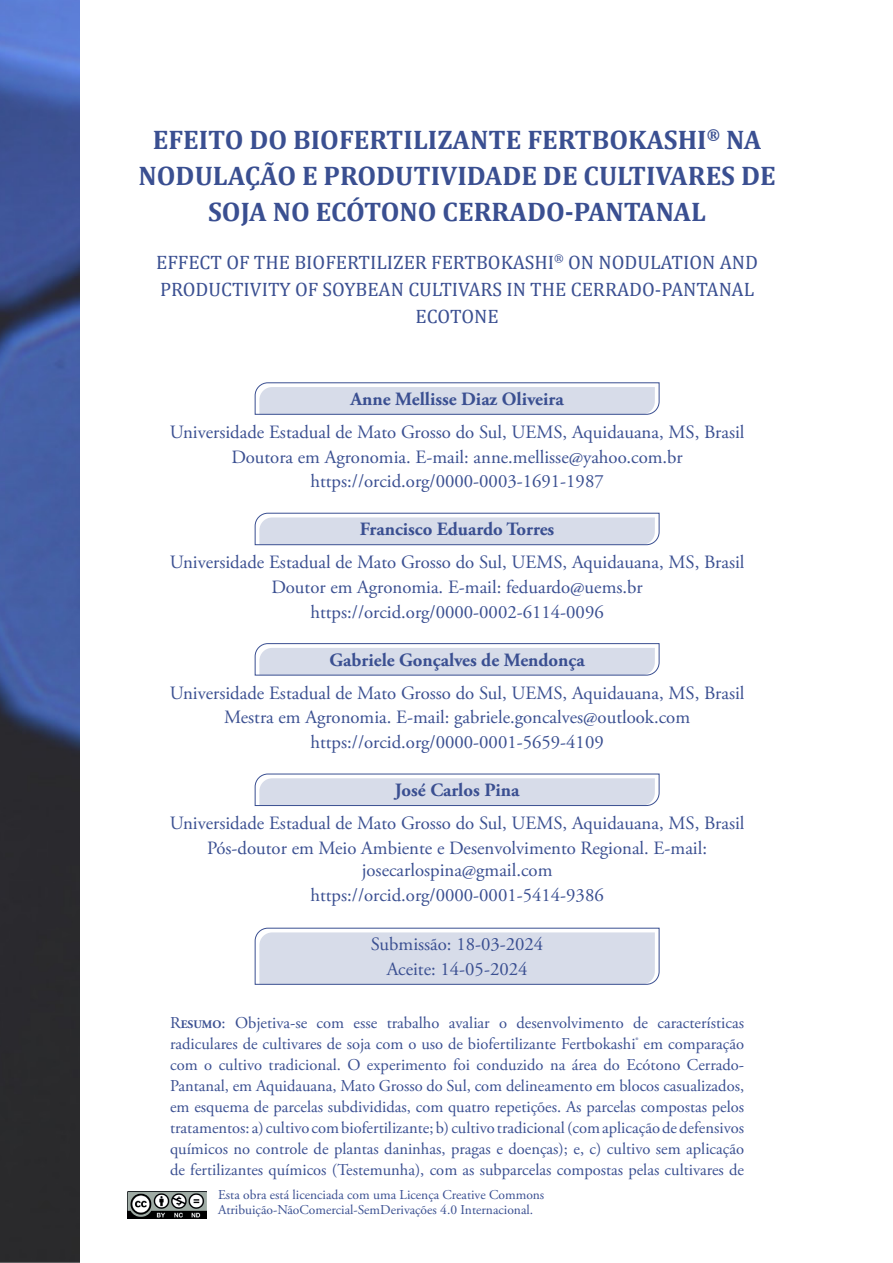
<style>
.page{position:relative;width:893px;height:1263px;background:#fff}
.page>*{position:absolute;margin:0;border:0;box-sizing:border-box;transform-origin:0 0}
.TÍTULO{font:700 27px/36px "Cambria";color:#3a4f91;text-align:center}
.SUBTÍTULO{font:19.5px/27px "Cambria";color:#3a4f91;text-align:center}
.AFILIAÇÃO_1{font:18.75px/22.5px "Adobe Garamond Pro";color:#3a4f91;text-align:center}
.AUTORES{font:700 18.75px "Adobe Garamond Pro";color:#3a4f91}
.SUBMISSÃO{font:18.75px "Adobe Garamond Pro";color:#3a4f91}
.RESUMO{font:16.5px/21px "Adobe Garamond Pro";color:#3a4f91;text-align:justify}
.t1{font:13.5px/15px "Adobe Garamond Pro";color:#3a4f91}
.s1{font-weight:700;font-size:11.55px}
</style>
<div class="page">
<img style="left:0;top:0;width:80px;height:1263px">
<img style="left:128px;top:1191px;width:78px;height:28px">
<svg style="left:255px;top:382px;width:404px;height:33px;background:#d2d8e6"></svg>
<svg style="left:255px;top:513px;width:404px;height:32px;background:#d4d9e7"></svg>
<svg style="left:255px;top:643px;width:404px;height:32px;background:#d5dae7"></svg>
<svg style="left:255px;top:774px;width:404px;height:32px;background:#d4d9e7"></svg>
<svg style="left:255px;top:928px;width:404px;height:57px;background:#d5dae8"></svg>
<p class="TÍTULO" style="left:139px;top:120px;width:639px">EFEITO DO BIOFERTILIZANTE FERTBOKASHI<sup>®</sup> NA<br>NODULAÇÃO E PRODUTIVIDADE DE CULTIVARES DE<br>SOJA NO ECÓTONO CERRADO-PANTANAL</p>
<p class="SUBTÍTULO" style="left:156px;top:249px;width:603px">EFFECT OF THE BIOFERTILIZER FERTBOKASHI<sup>®</sup> ON NODULATION AND<br>PRODUCTIVITY OF SOYBEAN CULTIVARS IN THE CERRADO-PANTANAL<br>ECOTONE</p>
<p class="AUTORES" style="left:351px;top:388px;width:215px">Anne Mellisse Diaz Oliveira</p>
<p class="AFILIAÇÃO_1" style="left:170px;top:421px;width:576px">Universidade Estadual de Mato Grosso do Sul, UEMS, Aquidauana, MS, Brasil</p>
<p class="AFILIAÇÃO_1" style="left:231px;top:446px;width:453px">Doutora em Agronomia. E-mail: anne.mellisse@yahoo.com.br</p>
<p class="AFILIAÇÃO_1" style="left:310px;top:471px;width:295px">https://orcid.org/0000-0003-1691-1987</p>
<p class="AUTORES" style="left:360px;top:518px;width:196px">Francisco Eduardo Torres</p>
<p class="AFILIAÇÃO_1" style="left:170px;top:552px;width:576px">Universidade Estadual de Mato Grosso do Sul, UEMS, Aquidauana, MS, Brasil</p>
<p class="AFILIAÇÃO_1" style="left:271px;top:576px;width:373px">Doutor em Agronomia. E-mail: feduardo@uems.br</p>
<p class="AFILIAÇÃO_1" style="left:310px;top:601px;width:295px">https://orcid.org/0000-0002-6114-0096</p>
<p class="AUTORES" style="left:330px;top:649px;width:257px">Gabriele Gonçalves de Mendonça</p>
<p class="AFILIAÇÃO_1" style="left:170px;top:682px;width:576px">Universidade Estadual de Mato Grosso do Sul, UEMS, Aquidauana, MS, Brasil</p>
<p class="AFILIAÇÃO_1" style="left:224px;top:707px;width:467px">Mestra em Agronomia. E-mail: gabriele.goncalves@outlook.com</p>
<p class="AFILIAÇÃO_1" style="left:310px;top:731px;width:295px">https://orcid.org/0000-0001-5659-4109</p>
<p class="AUTORES" style="left:395px;top:779px;width:126px">José Carlos Pina</p>
<p class="AFILIAÇÃO_1" style="left:170px;top:813px;width:576px">Universidade Estadual de Mato Grosso do Sul, UEMS, Aquidauana, MS, Brasil</p>
<p class="AFILIAÇÃO_1" style="left:207px;top:837px;width:501px">Pós-doutor em Meio Ambiente e Desenvolvimento Regional. E-mail: josecarlospina@gmail.com</p>
<p class="AFILIAÇÃO_1" style="left:310px;top:884px;width:295px">https://orcid.org/0000-0001-5414-9386</p>
<p class="SUBMISSÃO" style="left:371px;top:933px;width:174px">Submissão: 18-03-2024</p>
<p class="SUBMISSÃO" style="left:387px;top:958px;width:142px">Aceite: 14-05-2024</p>
<p class="RESUMO" style="left:170px;top:1013px;width:576px">R<span class="s1">ESUMO</span>: Objetiva-se com esse trabalho avaliar o desenvolvimento de características radiculares de cultivares de soja com o uso de biofertilizante Fertbokashi<sup>®</sup> em comparação com o cultivo tradicional. O experimento foi conduzido na área do Ecótono Cerrado-Pantanal, em Aquidauana, Mato Grosso do Sul, com delineamento em blocos casualizados, em esquema de parcelas subdivididas, com quatro repetições. As parcelas compostas pelos tratamentos: a) cultivo com biofertilizante; b) cultivo tradicional (com aplicação de defensivos químicos no controle de plantas daninhas, pragas e doenças); e, c) cultivo sem aplicação de fertilizantes químicos (Testemunha), com as subparcelas compostas pelas cultivares de</p>
<p class="t1" style="left:218px;top:1187px;width:328px">Esta obra está licenciada com uma Licença Creative Commons<br>Atribuição-NãoComercial-SemDerivações 4.0 Internacional.</p>
</div>
